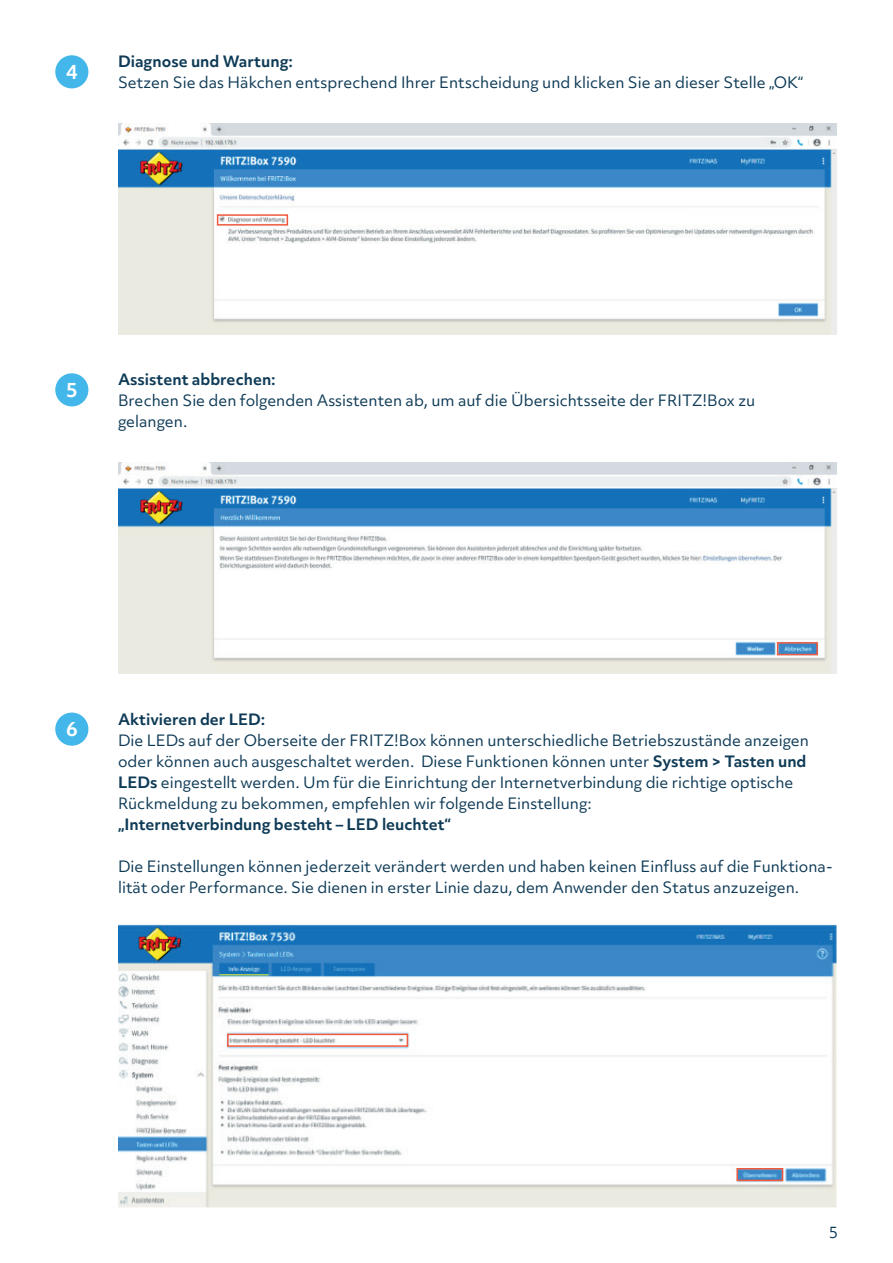
<style>
.page{position:relative;width:893px;height:1263px;background:#fff}
.page>*{position:absolute;margin:0;border:0;box-sizing:border-box;transform-origin:0 0}
.t1{font:700 18.75px "Objektiv Mk 3";color:#fff}
.t2{font:15px/21px "Objektiv Mk 3";color:#0f3b57}
.t3{font:700 15px "Objektiv Mk 3";color:#0f3b57}
.s1{font-weight:700}
</style>
<div class="page">
<div style="left:55px;top:55px;width:33px;height:33px;background:#43b7e9;border-radius:50%"></div>
<img style="left:118px;top:123px;width:719px;height:212px">
<div style="left:217px;top:214px;width:71px;height:12px;border:2px solid #f0593e"></div>
<div style="left:55px;top:373px;width:33px;height:33px;background:#43b7e9;border-radius:50%"></div>
<img style="left:118px;top:463px;width:719px;height:211px">
<div style="left:777px;top:642px;width:41px;height:13px;border:2px solid #f0593e"></div>
<div style="left:55px;top:712px;width:33px;height:34px;background:#43b7e9;border-radius:50%"></div>
<img style="left:118px;top:924px;width:719px;height:284px">
<div style="left:736px;top:1168px;width:47px;height:13px;border:2px solid #f0593e"></div>
<div style="left:227px;top:1033px;width:181px;height:14px;border:2px solid #f0593e"></div>
<p class="t1" style="left:66px;top:59px;width:13px">4</p>
<p class="t3" style="left:118px;top:51px;width:177px">Diagnose und Wartung:</p>
<p class="t2" style="left:118px;top:72px;width:687px">Setzen Sie das Häkchen entsprechend Ihrer Entscheidung und klicken Sie an dieser Stelle „OK“</p>
<p class="t1" style="left:66px;top:377px;width:13px">5</p>
<p class="t3" style="left:118px;top:369px;width:159px">Assistent abbrechen:</p>
<p class="t2" style="left:118px;top:390px;width:639px">Brechen Sie den folgenden Assistenten ab, um auf die Übersichtsseite der FRITZ!Box zu gelangen.</p>
<p class="t1" style="left:66px;top:716px;width:13px">6</p>
<p class="t3" style="left:118px;top:708px;width:149px">Aktivieren der LED:</p>
<p class="t2" style="left:118px;top:729px;width:692px">Die LEDs auf der Oberseite der FRITZ!Box können unterschiedliche Betriebszustände anzeigen oder können auch ausgeschaltet werden. Diese Funktionen können unter <span class="s1">System &gt; Tasten und LEDs</span> eingestellt werden. Um für die Einrichtung der Internetverbindung die richtige optische Rückmeldung zu bekommen, empfehlen wir folgende Einstellung:</p>
<p class="t3" style="left:118px;top:813px;width:334px">„Internetverbindung besteht – LED leuchtet“</p>
<p class="t2" style="left:118px;top:855px;width:716px">Die Einstellungen können jederzeit verändert werden und haben keinen Einfluss auf die Funktiona&shy;lität oder Performance. Sie dienen in erster Linie dazu, dem Anwender den Status anzuzeigen.</p>
<p class="t2" style="left:829px;top:1222px;width:11px">5</p>
</div>
